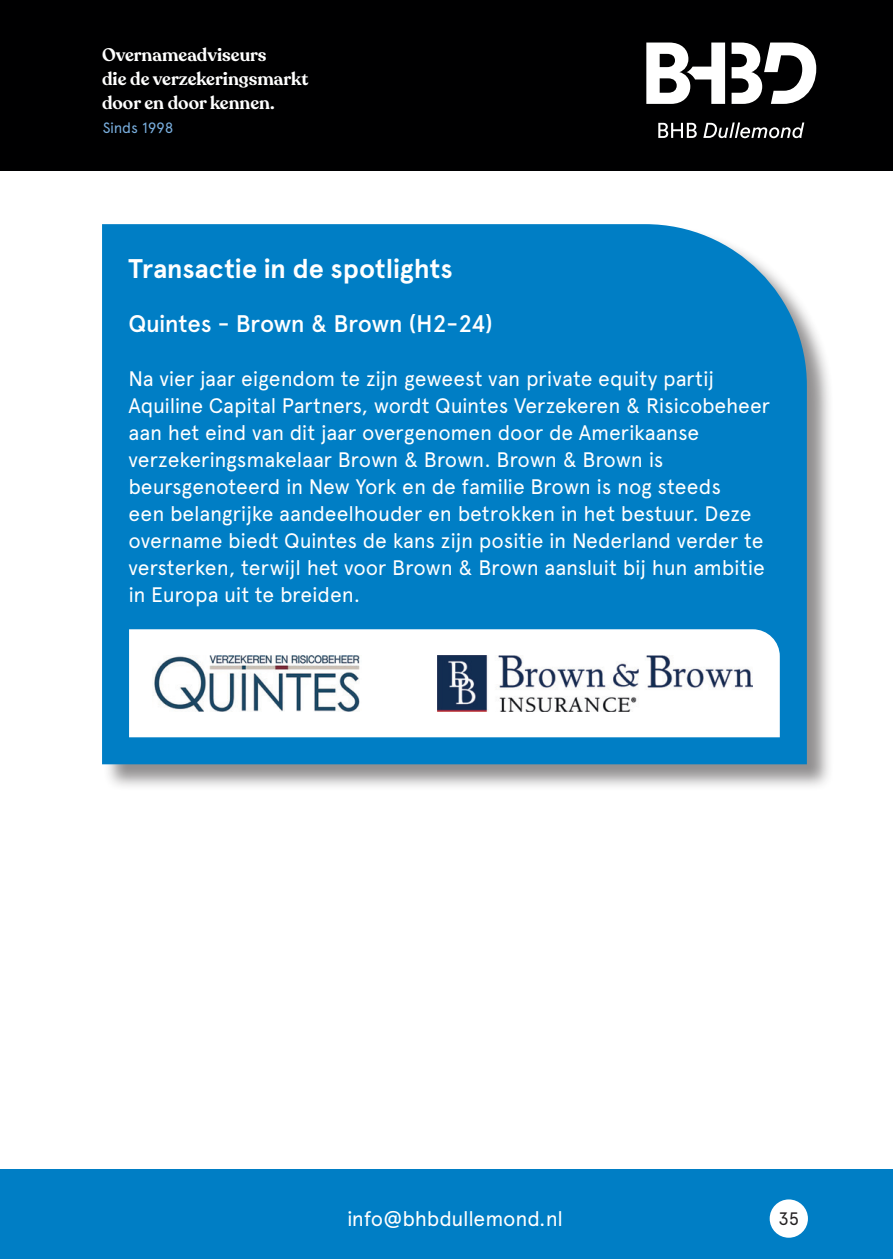
<style>
.page{position:relative;width:893px;height:1259px;background:#fff}
.page>*{position:absolute;margin:0;border:0;box-sizing:border-box;transform-origin:0 0}
.t1{font:700 27px "Apercu Pro";color:#fff}
.t2{font:500 24px "Apercu Pro";letter-spacing:-.015em;color:#fff}
.t3{font:21px/27px "Apercu Pro";letter-spacing:-.01em;color:#fff}
.t4{font:600 18px/24px "Recoleta";color:#fff}
.t5{font:18px "Apercu Pro";color:#231f20}
.t6{font:15px "Apercu Pro";letter-spacing:-.01em;color:#79aede}
</style>
<div class="page">
<div style="left:0;top:0;width:893px;height:170px;background:#000001"></div>
<div style="left:0;top:1169px;width:893px;height:90px;background:#007ec5"></div>
<div style="left:770px;top:1199px;width:38px;height:38px;background:#fff;border-radius:50%"></div>
<svg style="left:658px;top:123px;width:39px;height:15px"></svg>
<svg style="left:703px;top:122px;width:101px;height:16px"></svg>
<svg style="left:646px;top:43px;width:79px;height:61px"></svg>
<svg style="left:732px;top:43px;width:84px;height:61px"></svg>
<div style="left:103px;top:225px;width:731px;height:566px;background:#231f20;opacity:.5"></div>
<div style="left:102px;top:224px;width:705px;height:540px;background:#007ec5"></div>
<svg style="left:129px;top:629px;width:651px;height:108px"></svg>
<img style="left:153px;top:655px;width:209px;height:56px">
<img style="left:437px;top:655px;width:315px;height:56px">
<p class="t4" style="left:102px;top:43px;width:166px">Overnameadviseurs</p>
<p class="t4" style="left:102px;top:67px;width:208px">die de verzekeringsmarkt door en door kennen.</p>
<p class="t6" style="left:103px;top:116px;width:72px">Sinds 1998</p>
<p class="t1" style="left:129px;top:248px;width:326px">Transactie in de spotlights</p>
<p class="t2" style="left:129px;top:306px;width:366px">Quintes - Brown &amp; Brown (H2-24)</p>
<p class="t3" style="left:129px;top:364px;width:643px">Na vier jaar eigendom te zijn geweest van private equity partij Aquiline Capital Partners, wordt Quintes Verzekeren &amp; Risicobeheer aan het eind van dit jaar overgenomen door de Amerikaanse verzekeringsmakelaar Brown &amp; Brown. Brown &amp; Brown is beursgenoteerd in New York en de familie Brown is nog steeds<br>een belangrijke aandeelhouder en betrokken in het bestuur. Deze overname biedt Quintes de kans zijn positie in Nederland verder te versterken, terwijl het voor Brown &amp; Brown aansluit bij hun ambitie in Europa uit te breiden.</p>
<p class="t3" style="left:347px;top:1203px;width:217px">info@bhbdullemond.nl</p>
<p class="t5" style="left:778px;top:1205px;width:22px">35</p>
</div>
